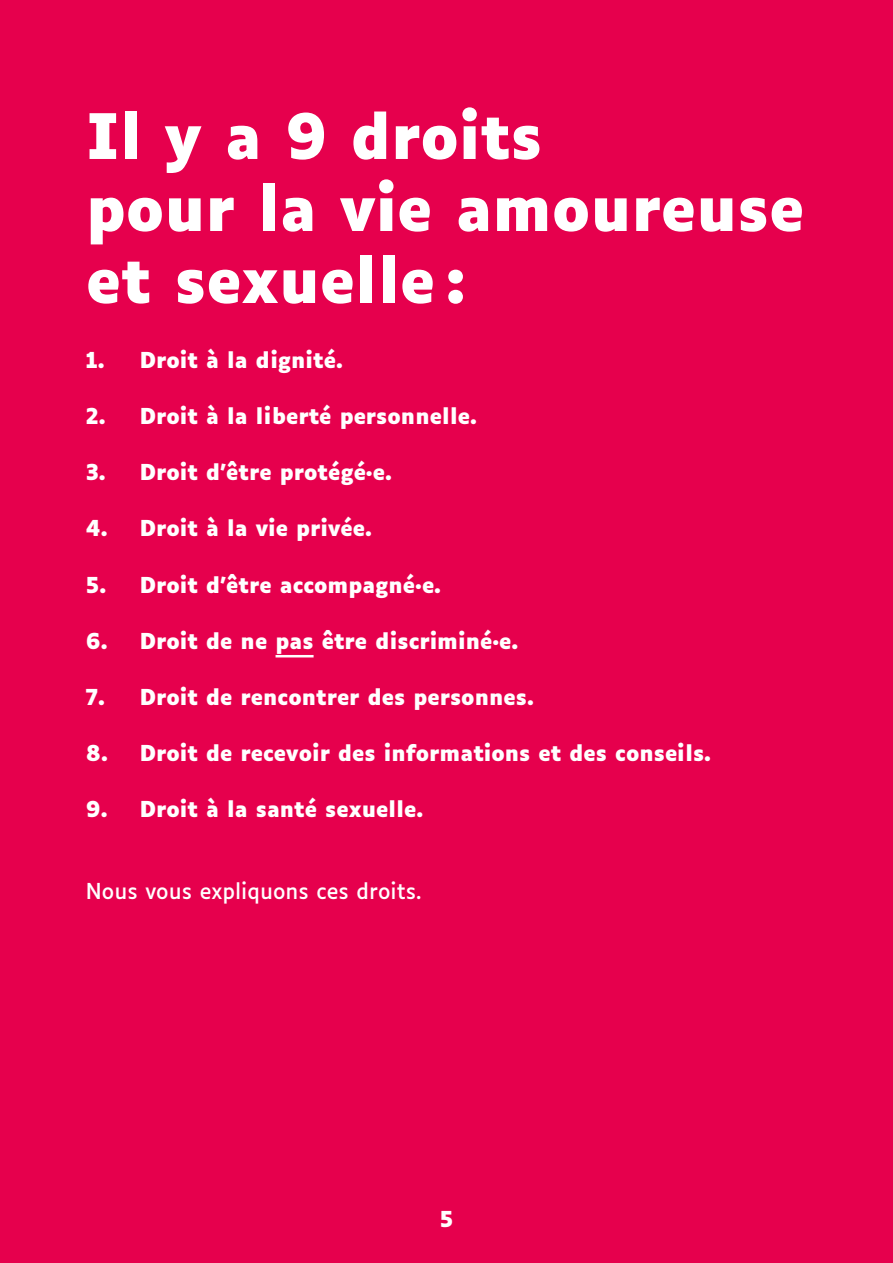
<style>
.page{position:relative;width:893px;height:1263px;background:#e6004d}
.page>*{position:absolute;margin:0;border:0;box-sizing:border-box;transform-origin:0 0}
.t1{font:700 60px/72px "Luciole";color:#fff}
.t2{font:700 21px "Luciole";color:#fff}
.t3{font:21px "Luciole";color:#fff}
</style>
<div class="page">
<hr style="left:276px;top:655px;width:38px;height:2px;background:#fff">
<h1 class="t1" style="left:86px;top:102px;width:720px">Il y a 9 droits<br>pour la vie amoureuse et sexuelle :</h1>
<p class="t2" style="left:86px;top:349px;width:258px">1. Droit à la dignité.</p>
<p class="t2" style="left:86px;top:405px;width:392px">2. Droit à la liberté personnelle.</p>
<p class="t2" style="left:86px;top:461px;width:307px">3. Droit d’être protégé·e.</p>
<p class="t2" style="left:86px;top:517px;width:288px">4. Droit à la vie privée.</p>
<p class="t2" style="left:86px;top:573px;width:357px">5. Droit d’être accompagné·e.</p>
<p class="t2" style="left:86px;top:629px;width:434px">6. Droit de ne pas être discriminé·e.</p>
<p class="t2" style="left:86px;top:685px;width:449px">7. Droit de rencontrer des personnes.</p>
<p class="t2" style="left:86px;top:741px;width:627px">8. Droit de recevoir des informations et des conseils.</p>
<p class="t2" style="left:86px;top:797px;width:339px">9. Droit à la santé sexuelle.</p>
<p class="t3" style="left:86px;top:872px;width:337px">Nous vous expliquons ces droits.</p>
<p class="t2" style="left:440px;top:1207px;width:15px">5</p>
</div>
